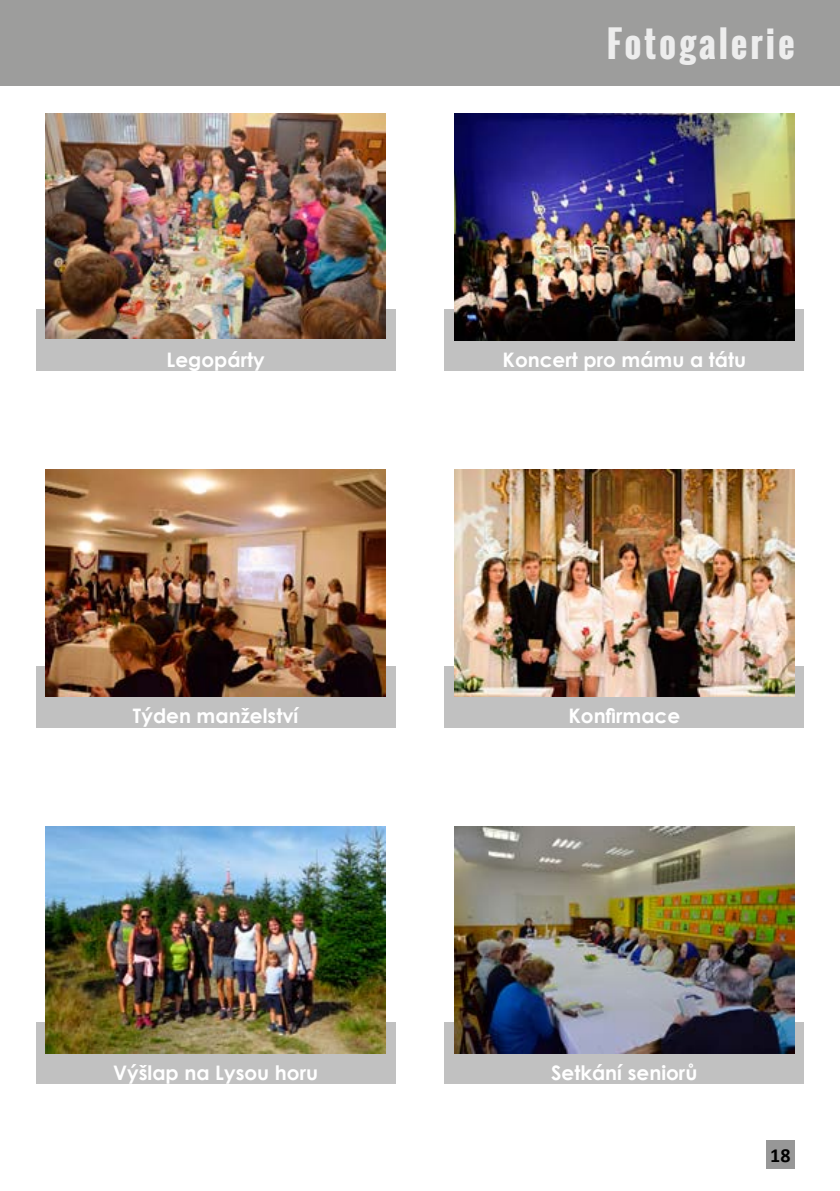
<style>
.page{position:relative;width:840px;height:1191px;background:#fff}
.page>*{position:absolute;margin:0;border:0;box-sizing:border-box;transform-origin:0 0}
.t1{font:700 36px "Oswald";letter-spacing:.08em;color:#ededed}
.t2{font:700 20px "Century Gothic";color:#fff}
.t3{font:700 20px "Calibri";color:#000}
</style>
<div class="page">
<div style="left:765px;top:1140px;width:29px;height:28px;background:#979797"></div>
<div style="left:0;top:0;width:839px;height:85px;background:#9d9d9c"></div>
<div style="left:444px;top:309px;width:359px;height:62px;background:#c1c1c1"></div>
<div style="left:36px;top:666px;width:359px;height:61px;background:#c1c1c1"></div>
<div style="left:444px;top:666px;width:359px;height:61px;background:#c1c1c1"></div>
<div style="left:36px;top:1022px;width:359px;height:62px;background:#c1c1c1"></div>
<div style="left:444px;top:1022px;width:359px;height:62px;background:#c1c1c1"></div>
<div style="left:36px;top:309px;width:359px;height:62px;background:#c1c1c1"></div>
<img style="left:45px;top:113px;width:341px;height:226px">
<img style="left:454px;top:113px;width:340px;height:227px">
<img style="left:45px;top:470px;width:341px;height:226px">
<img style="left:454px;top:470px;width:340px;height:226px">
<img style="left:45px;top:826px;width:341px;height:227px">
<img style="left:454px;top:826px;width:340px;height:227px">
<p class="t2" style="left:166px;top:344px;width:99px">Legopárty</p>
<h1 class="t1" style="left:606px;top:17px;width:189px">Fotogalerie</h1>
<p class="t2" style="left:502px;top:344px;width:245px">Koncert pro mámu a tátu</p>
<p class="t2" style="left:133px;top:700px;width:167px">Týden manželství</p>
<p class="t2" style="left:568px;top:700px;width:113px">Konfirmace</p>
<p class="t2" style="left:113px;top:1057px;width:206px">Výšlap na Lysou horu</p>
<p class="t2" style="left:551px;top:1057px;width:147px">Setkání seniorů</p>
<p class="t3" style="left:769px;top:1140px;width:22px">18</p>
</div>
